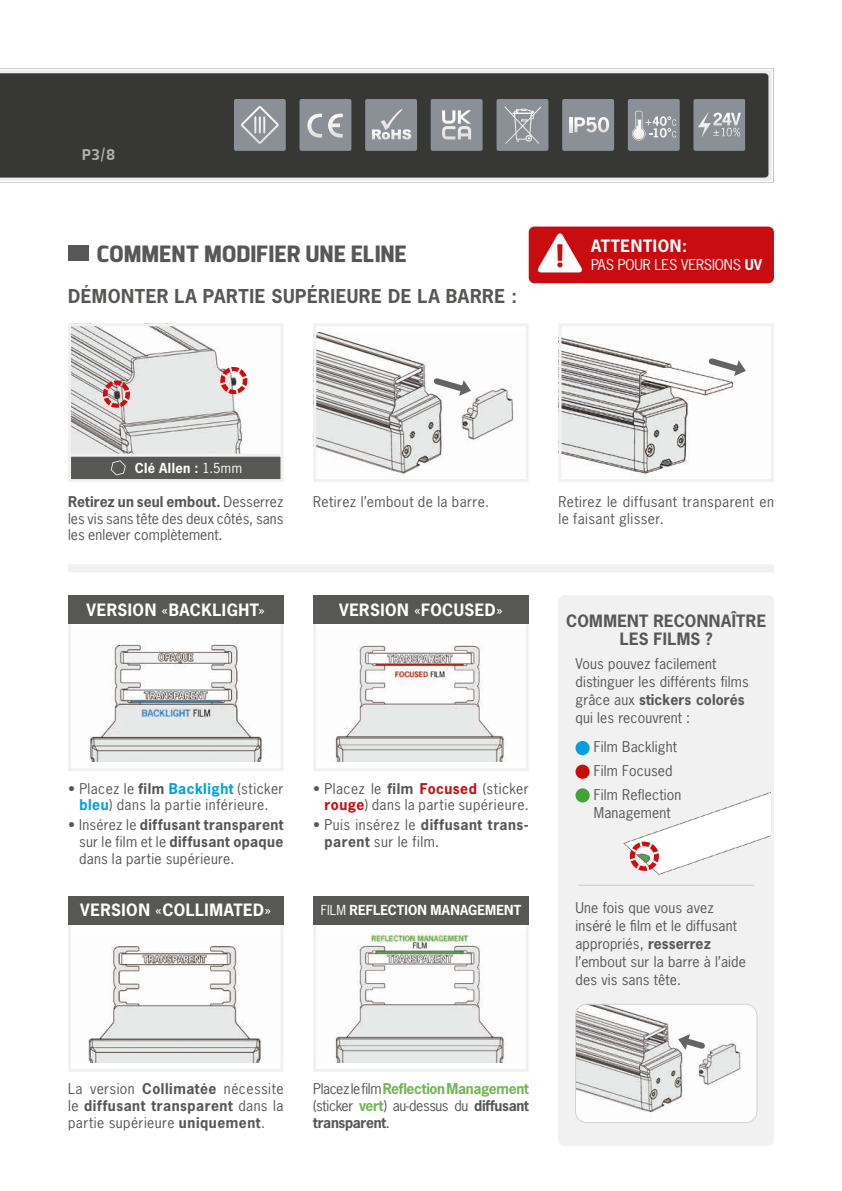
<style>
.page{position:relative;width:842px;height:1191px;background:#fff}
.page>*{position:absolute;margin:0;border:0;box-sizing:border-box;transform-origin:0 0}
.t1{font:700 24px "Dyno";color:#575756}
.t2{font:700 18px "News Gothic Std";letter-spacing:.025em;color:#575756}
.t3{font:700 16px "News Gothic Std";letter-spacing:.03em;color:#fff}
.t4{font:700 16px/18px "News Gothic Std";letter-spacing:.02em;color:#575756;text-align:center}
.t5{font:16px "Dyno";color:#b2b2b2}
.t6{font:14px/18px "News Gothic Std";letter-spacing:.01em;color:#575756;text-align:justify}
.t7{font:14px/16.8px "News Gothic Std";letter-spacing:.03em;color:#575756;text-align:center}
.t8{font:14px/16.8px "News Gothic Std";letter-spacing:.035em;color:#575756}
.t9{font:14px "News Gothic Std";letter-spacing:-.01em;color:#fff}
.t10{font:700 13px "News Gothic Std";letter-spacing:.01em;color:#fff}
.t11{font:700 13px "News Gothic Std";letter-spacing:.03em;color:#fff}
.s1{font-weight:700}
.s2{font-weight:400}
.s3{font-weight:700;color:#009fe3}
.s4{font-weight:700;color:#c90c0f}
.s5{font-weight:700;color:#75b558}
</style>
<div class="page">
<img style="left:0;top:68px;width:774px;height:115px">
<img style="left:72px;top:327px;width:170px;height:127px">
<div style="left:68px;top:323px;width:215px;height:159px;border:3px solid #f1f1f1"></div>
<div style="left:68px;top:454px;width:215px;height:28px;background:#575756;border:3px solid #f1f1f1"></div>
<svg style="left:111px;top:460px;width:15px;height:15px"></svg>
<svg style="left:103px;top:380px;width:27px;height:28px"></svg>
<div style="left:234px;top:99px;width:52px;height:52px;background:#8b9096;border-radius:2px"></div>
<svg style="left:241px;top:106px;width:38px;height:38px"></svg>
<div style="left:299px;top:99px;width:52px;height:52px;background:#8b9096;border-radius:2px"></div>
<svg style="left:307px;top:114px;width:15px;height:24px"></svg>
<svg style="left:328px;top:114px;width:15px;height:24px"></svg>
<div style="left:365px;top:99px;width:52px;height:52px;background:#8b9096;border-radius:2px"></div>
<svg style="left:372px;top:109px;width:39px;height:30px"></svg>
<div style="left:496px;top:99px;width:52px;height:52px;background:#8b9096;border-radius:2px"></div>
<svg style="left:505px;top:106px;width:36px;height:38px"></svg>
<div style="left:562px;top:99px;width:52px;height:52px;background:#8b9096;border-radius:2px"></div>
<div style="left:628px;top:99px;width:52px;height:52px;background:#8b9096;border-radius:2px"></div>
<div style="left:693px;top:99px;width:52px;height:52px;background:#8b9096;border-radius:2px"></div>
<svg style="left:698px;top:112px;width:43px;height:25px"></svg>
<svg style="left:632px;top:111px;width:44px;height:29px"></svg>
<div style="left:431px;top:99px;width:52px;height:52px;background:#8b9096;border-radius:2px"></div>
<svg style="left:442px;top:110px;width:29px;height:29px"></svg>
<svg style="left:569px;top:117px;width:3px;height:15px"></svg>
<svg style="left:574px;top:117px;width:35px;height:15px"></svg>
<div style="left:68px;top:245px;width:20px;height:16px;background:#575756"></div>
<img style="left:88px;top:644px;width:174px;height:117px">
<img style="left:562px;top:337px;width:173px;height:140px">
<div style="left:558px;top:323px;width:216px;height:159px;border:3px solid #f1f1f1"></div>
<img style="left:88px;top:945px;width:173px;height:117px">
<img style="left:334px;top:930px;width:171px;height:132px">
<img style="left:317px;top:332px;width:197px;height:144px">
<div style="left:313px;top:323px;width:216px;height:159px;border:3px solid #f1f1f1"></div>
<img style="left:334px;top:645px;width:172px;height:116px">
<div style="left:558px;top:595px;width:216px;height:550px;background:#f1f1f1;border-radius:6px"></div>
<div style="left:529px;top:226px;width:245px;height:57px;background:#c90c0f;border-radius:6px"></div>
<svg style="left:537px;top:233px;width:45px;height:39px"></svg>
<svg style="left:429px;top:374px;width:42px;height:22px"></svg>
<svg style="left:704px;top:354px;width:42px;height:22px"></svg>
<div style="left:68px;top:595px;width:215px;height:176px;border:3px solid #f1f1f1"></div>
<div style="left:313px;top:595px;width:216px;height:176px;border:3px solid #f1f1f1"></div>
<div style="left:68px;top:896px;width:215px;height:175px;border:3px solid #f1f1f1"></div>
<div style="left:313px;top:896px;width:216px;height:175px;border:3px solid #f1f1f1"></div>
<div style="left:68px;top:564px;width:706px;height:8px;background:#f1f1f1"></div>
<div style="left:68px;top:896px;width:215px;height:28px;background:#575756"></div>
<div style="left:313px;top:896px;width:216px;height:28px;background:#575756"></div>
<div style="left:68px;top:595px;width:215px;height:29px;background:#575756"></div>
<div style="left:313px;top:595px;width:216px;height:29px;background:#575756"></div>
<img style="left:623px;top:792px;width:147px;height:83px">
<div style="left:558px;top:595px;width:216px;height:550px;border:3px solid #f1f1f1;border-radius:4px"></div>
<div style="left:575px;top:741px;width:15px;height:14px;background:#009fe3;border-radius:50%"></div>
<div style="left:575px;top:764px;width:15px;height:15px;background:#c90c0f;border-radius:50%"></div>
<div style="left:575px;top:788px;width:15px;height:14px;background:#3fa535;border-radius:50%"></div>
<img style="left:577px;top:1005px;width:180px;height:116px">
<div style="left:575px;top:1003px;width:182px;height:120px;border:1px solid #d1d1d1;border-radius:11px"></div>
<svg style="left:678px;top:1034px;width:31px;height:19px"></svg>
<hr style="left:578px;top:884px;width:176px;height:1px;background:#c7c7c6">
<svg style="left:629px;top:841px;width:30px;height:30px"></svg>
<svg style="left:220px;top:366px;width:28px;height:28px"></svg>
<p class="t5" style="left:82px;top:144px;width:35px">P3/8</p>
<h1 class="t1" style="left:96px;top:239px;width:312px">COMMENT MODIFIER UNE ELINE</h1>
<p class="t2" style="left:68px;top:284px;width:450px">DÉMONTER LA PARTIE SUPÉRIEURE DE LA BARRE :</p>
<p class="t3" style="left:591px;top:235px;width:98px">ATTENTION:</p>
<p class="t9" style="left:591px;top:256px;width:173px">PAS POUR LES VERSIONS <span class="s1">UV</span></p>
<p class="t11" style="left:135px;top:459px;width:109px">Clé Allen : <span class="s2">1.5mm</span></p>
<p class="t6" style="left:68px;top:493px;width:217px;line-height:16.6px"><span class="s1">Retirez un seul embout.</span> Desserrez les vis sans tête des deux côtés, sans les enlever complètement.</p>
<p class="t7" style="left:313px;top:493px;width:177px">Retirez l’embout de la barre.</p>
<p class="t3" style="left:87px;top:599px;width:180px">VERSION <span class="s2">«</span>BACKLIGHT<span class="s2">»</span></p>
<p class="t3" style="left:339px;top:599px;width:165px">VERSION <span class="s2">«</span>FOCUSED<span class="s2">»</span></p>
<p class="t7" style="left:68px;top:779px;width:217px">• Placez le <span class="s1">film</span> <span class="s3">Backlight</span> (sticker <span class="s3">bleu</span>) dans la partie inférieure.</p>
<p class="t6" style="left:79px;top:816px;width:206px;line-height:16.8px;text-indent:-11px">• Insérez le <span class="s1">diffusant transparent </span>sur le film et le <span class="s1">diffusant opaque </span>dans la partie supérieure.</p>
<p class="t7" style="left:313px;top:779px;width:217px;text-align:right">• Placez le <span class="s1">film</span> <span class="s4">Focused</span> (sticker <span class="s4">rouge</span>) dans la partie supérieure.</p>
<p class="t8" style="left:325px;top:816px;width:206px;text-indent:-11px">• Puis insérez le <span class="s1">diffusant trans&shy;parent</span> sur le film.</p>
<p class="t3" style="left:80px;top:900px;width:192px">VERSION <span class="s2">«</span>COLLIMATED<span class="s2">»</span></p>
<p class="t10" style="left:321px;top:901px;width:202px"><span class="s2">FILM</span> REFLECTION MANAGEMENT</p>
<p class="t7" style="left:558px;top:493px;width:217px;text-align:left">Retirez le diffusant transparent en le faisant glisser.</p>
<p class="t4" style="left:566px;top:611px;width:202px">COMMENT RECONNAÎTRE<br>LES FILMS ?</p>
<p class="t6" style="left:575px;top:654px;width:175px;text-align:left">Vous pouvez facilement distinguer les différents films grâce aux <span class="s1">stickers colorés </span>qui les recouvrent :</p>
<p class="t6" style="left:594px;top:735px;width:89px;line-height:23.6px;text-align:left">Film Backlight<br>Film Focused<br>Film Reflection</p>
<p class="t6" style="left:594px;top:803px;width:78px">Management</p>
<p class="t6" style="left:575px;top:898px;width:172px;text-align:left">Une fois que vous avez inséré le film et le diffusant appropriés, <span class="s1">resserrez </span>l’embout sur la barre à l’aide des vis sans tête.</p>
<p class="t6" style="left:68px;top:1080px;width:217px;line-height:16.8px">La version <span class="s1">Collimatée</span> nécessite le <span class="s1">diffusant transparent</span> dans la partie supérieure <span class="s1">uniquement</span>.</p>
<p class="t6" style="left:313px;top:1080px;width:217px;line-height:16.8px">Placez le film <span class="s5">Reflection Management </span>(sticker <span class="s5">vert</span>) au-dessus du <span class="s1">diffusant transparent</span>.</p>
</div>
